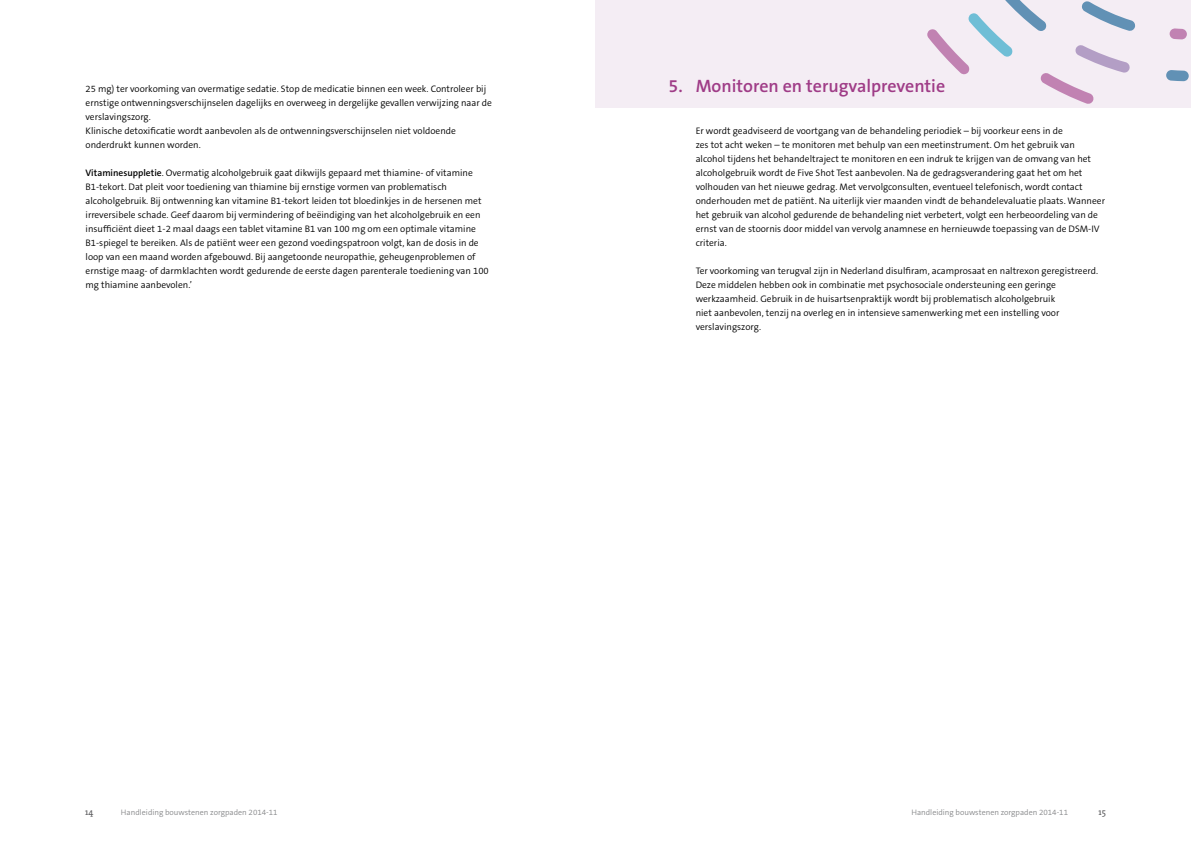
<style>
.page{position:relative;width:1191px;height:842px;background:#fff}
.page>*{position:absolute;margin:0;border:0;box-sizing:border-box;transform-origin:0 0}
.t1{font:600 18px "The Sans B6";color:#9f3c87}
.t2{font:300 9.5px/14px "The Sans B4";color:#000}
.t3{font:9px "The Serif";color:#58585a}
.t4{font:300 8px "The Sans B4";color:#87888a}
.s1{font-family:"The Sans B6";font-weight:600}
</style>
<div class="page">
<div style="left:595px;top:0;width:596px;height:108px;background:#f4edf4"></div>
<svg style="left:1166px;top:70px;width:22px;height:11px"></svg>
<svg style="left:1169px;top:28px;width:17px;height:11px"></svg>
<svg style="left:927px;top:0;width:208px;height:104px"></svg>
<p class="t2" style="left:86px;top:82px;width:408px">25 mg) ter voorkoming van overmatige sedatie. Stop de medicatie binnen een week. Controleer bij ernstige ontwenningsverschijnselen dagelijks en overweeg in dergelijke gevallen verwijzing naar de verslavingszorg.<br>Klinische detoxificatie wordt aanbevolen als de ontwenningsverschijnselen niet voldoende onderdrukt kunnen worden.</p>
<p class="t2" style="left:86px;top:166px;width:405px"><span class="s1">Vitaminesuppletie</span>. Overmatig alcoholgebruik gaat dikwijls gepaard met thiamine- of vitamine B1-tekort. Dat pleit voor toediening van thiamine bij ernstige vormen van problematisch alcoholgebruik. Bij ontwenning kan vitamine B1-tekort leiden tot bloedinkjes in de hersenen met irreversibele schade. Geef daarom bij vermindering of beëindiging van het alcoholgebruik en een insufficiënt dieet 1-2 maal daags een tablet vitamine B1 van 100 mg om een optimale vitamine B1-spiegel te bereiken. Als de patiënt weer een gezond voedingspatroon volgt, kan de dosis in de loop van een maand worden afgebouwd. Bij aangetoonde neuropathie, geheugenproblemen of ernstige maag- of darmklachten wordt gedurende de eerste dagen parenterale toediening van 100 mg thiamine aanbevolen.’</p>
<h1 class="t1" style="left:668px;top:76px;width:16px">5.</h1>
<h1 class="t1" style="left:695px;top:76px;width:251px">Monitoren en terugvalpreventie</h1>
<p class="t2" style="left:695px;top:124px;width:411px">Er wordt geadviseerd de voortgang van de behandeling periodiek – bij voorkeur eens in de<br>zes tot acht weken – te monitoren met behulp van een meetinstrument. Om het gebruik van alcohol tijdens het behandeltraject te monitoren en een indruk te krijgen van de omvang van het alcoholgebruik wordt de Five Shot Test aanbevolen. Na de gedragsverandering gaat het om het volhouden van het nieuwe gedrag. Met vervolgconsulten, eventueel telefonisch, wordt contact onderhouden met de patiënt. Na uiterlijk vier maanden vindt de behandelevaluatie plaats. Wanneer het gebruik van alcohol gedurende de behandeling niet verbetert, volgt een herbeoordeling van de ernst van de stoornis door middel van vervolg anamnese en hernieuwde toepassing van de DSM-IV criteria.</p>
<p class="t2" style="left:695px;top:264px;width:404px">Ter voorkoming van terugval zijn in Nederland disulfiram, acamprosaat en naltrexon geregistreerd.<br>Deze middelen hebben ook in combinatie met psychosociale ondersteuning een geringe werkzaamheid. Gebruik in de huisartsenpraktijk wordt bij problematisch alcoholgebruik<br>niet aanbevolen, tenzij na overleg en in intensieve samenwerking met een instelling voor verslavingszorg.</p>
<p class="t3" style="left:85px;top:804px;width:10px">14</p>
<p class="t4" style="left:121px;top:808px;width:158px">Handleiding bouwstenen zorgpaden 2014-11</p>
<p class="t4" style="left:911px;top:808px;width:158px">Handleiding bouwstenen zorgpaden 2014-11</p>
<p class="t3" style="left:1098px;top:804px;width:9px">15</p>
</div>
